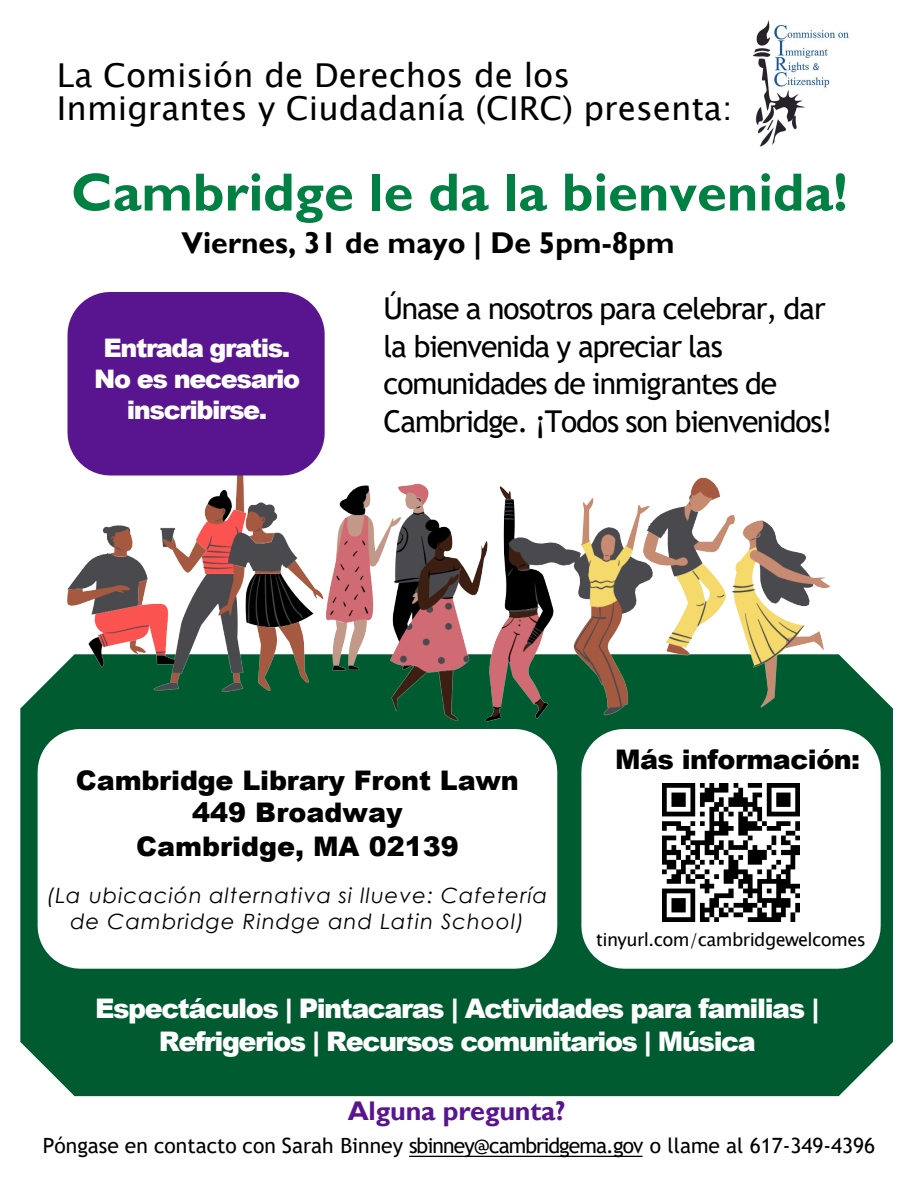
<style>
.page{position:relative;width:918px;height:1188px;background:#fff}
.page>*{position:absolute;margin:0;border:0;box-sizing:border-box;transform-origin:0 0}
.t1{font:700 54px "Gill Sans";color:#008042}
.t2{font:33px/33px "Lucida Sans Unicode";color:#000}
.t3{font:30px/37.5px "Trebuchet MS";letter-spacing:-.035em;color:#000}
.t4{font:700 30px "Gill Sans";color:#000}
.t5{font:900 27px/32.7px "Arial";letter-spacing:-.055em;color:#fff;text-align:center}
.t6{font:900 27px "Arial";letter-spacing:-.005em;color:#000}
.t7{font:700 27px "Gill Sans";letter-spacing:-.01em;color:#59158f}
.t8{font:900 25.5px/31.7px "Arial";letter-spacing:-.055em;color:#fff;text-align:center}
.t9{font:21px "Trebuchet MS";letter-spacing:-.005em;color:#000}
.t10{font:italic 21px/25.8px "Century Gothic";letter-spacing:.05em;color:#000;text-align:center}
.t11{font:18px "Lucida Sans Unicode";letter-spacing:-.03em;color:#000}
</style>
<div class="page">
<div style="left:20px;top:654px;width:873px;height:442px;background:#015b31"></div>
<img style="left:68px;top:476px;width:762px;height:245px">
<svg style="left:581px;top:729px;width:300px;height:240px"></svg>
<img style="left:662px;top:784px;width:137px;height:137px">
<svg style="left:38px;top:729px;width:519px;height:240px"></svg>
<div style="left:67px;top:292px;width:258px;height:184px;background:#59158f"></div>
<svg style="left:409px;top:1156px;width:234px;height:1px"></svg>
<img style="left:752px;top:20px;width:97px;height:127px">
<p class="t2" style="left:57px;top:59px;width:677px">La Comisión de Derechos de los<br>Inmigrantes y Ciudadanía (CIRC) presenta:</p>
<h1 class="t1" style="left:71px;top:160px;width:778px">Cambridge le da la bienvenida!</h1>
<p class="t4" style="left:181px;top:225px;width:495px">Viernes, 31 de mayo | De 5pm-8pm</p>
<p class="t8" style="left:103px;top:331px;width:189px">Entrada gratis.</p>
<p class="t8" style="left:94px;top:362px;width:208px">No es necesario inscribirse.</p>
<p class="t3" style="left:384px;top:290px;width:451px">Únase a nosotros para celebrar, dar la bienvenida y apreciar las comunidades de inmigrantes de<br>Cambridge. ¡Todos son bienvenidos!</p>
<p class="t6" style="left:76px;top:760px;width:444px">Cambridge Library Front Lawn</p>
<p class="t6" style="left:192px;top:793px;width:212px">449 Broadway</p>
<p class="t6" style="left:136px;top:827px;width:324px">Cambridge, MA 02139</p>
<p class="t10" style="left:47px;top:882px;width:502px">(La ubicación alternativa si llueve: Cafetería de Cambridge Rindge and Latin School)</p>
<p class="t6" style="left:615px;top:740px;width:247px">Más información:</p>
<p class="t11" style="left:596px;top:925px;width:271px">tinyurl.com/cambridgewelcomes</p>
<p class="t5" style="left:95px;top:991px;width:726px">Espectáculos | Pintacaras | Actividades para familias |<br>Refrigerios | Recursos comunitarios | Música</p>
<p class="t7" style="left:348px;top:1095px;width:219px">Alguna pregunta?</p>
<p class="t9" style="left:43px;top:1132px;width:834px">Póngase en contacto con Sarah Binney sbinney@cambridgema.gov o llame al 617-349-4396</p>
</div>
